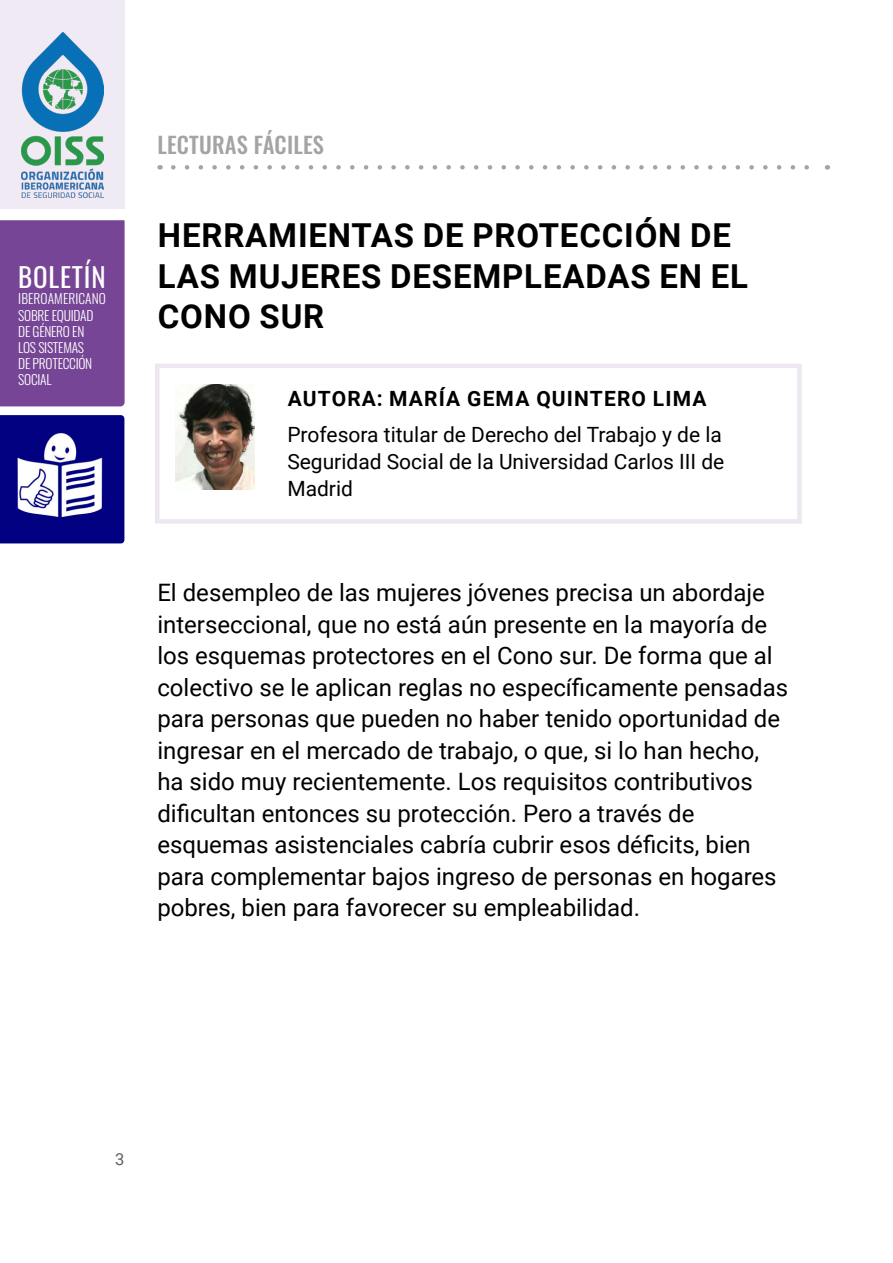
<style>
.page{position:relative;width:893px;height:1263px;background:#fff}
.page>*{position:absolute;margin:0;border:0;box-sizing:border-box;transform-origin:0 0}
.p_tit_lfaciles{font:700 33px/40.5px "Roboto";letter-spacing:.025em;color:#000}
.t1{font:27px "Oswald";letter-spacing:.03em;color:#fff}
.p_lfacil{font:24px/31.5px "Roboto";color:#000}
.t2{font:500 22.5px "Oswald";letter-spacing:.01em;color:#a4a4a4}
.p_cargo_lfaciles{font:21px/27px "Roboto";color:#000}
.p_autor_lfaciles{font:700 21px "Roboto";letter-spacing:.055em;color:#000}
.t3{font:16.5px "Roboto";color:#5f5f5f}
.t4{font:300 13.5px/16.2px "Oswald";letter-spacing:-.02em;color:#fff}
</style>
<div class="page">
<div style="left:0;top:0;width:125px;height:209px;background:#efeaf3"></div>
<div style="left:0;top:220px;width:125px;height:186px;background:#764595"></div>
<img style="left:22px;top:33px;width:81px;height:164px">
<img style="left:0;top:415px;width:125px;height:129px">
<svg style="left:173px;top:165px;width:636px;height:5px"></svg>
<div style="left:155px;top:364px;width:647px;height:160px;border:4px solid #ede7f1"></div>
<img style="left:176px;top:385px;width:79px;height:105px">
<p class="t1" style="left:18px;top:253px;width:89px">BOLETÍN</p>
<p class="t4" style="left:18px;top:289px;width:89px">IBEROAMERICANO<br>SOBRE EQUIDAD<br>DE GÉNERO EN<br>LOS SISTEMAS<br>DE PROTECCIÓN<br>SOCIAL</p>
<p class="t2" style="left:157px;top:133px;width:168px">LECTURAS FÁCILES</p>
<p class="p_tit_lfaciles" style="left:158px;top:214px;width:592px">HERRAMIENTAS DE PROTECCIÓN DE<br>LAS MUJERES DESEMPLEADAS EN EL<br>CONO SUR</p>
<p class="p_autor_lfaciles" style="left:288px;top:383px;width:420px">AUTORA: MARÍA GEMA QUINTERO LIMA</p>
<p class="p_cargo_lfaciles" style="left:287px;top:421px;width:439px">Profesora titular de Derecho del Trabajo y de la<br>Seguridad Social de la Universidad Carlos III de<br>Madrid</p>
<p class="p_lfacil" style="left:157px;top:576px;width:632px">El desempleo de las mujeres jóvenes precisa un abordaje interseccional, que no está aún presente en la mayoría de los esquemas protectores en el Cono sur. De forma que al colectivo se le aplican reglas no específicamente pensadas para personas que pueden no haber tenido oportunidad de ingresar en el mercado de trabajo, o que, si lo han hecho, ha sido muy recientemente. Los requisitos contributivos dificultan entonces su protección. Pero a través de esquemas asistenciales cabría cubrir esos déficits, bien para complementar bajos ingreso de personas en hogares pobres, bien para favorecer su empleabilidad.</p>
<p class="t3" style="left:115px;top:1148px;width:11px">3</p>
</div>
